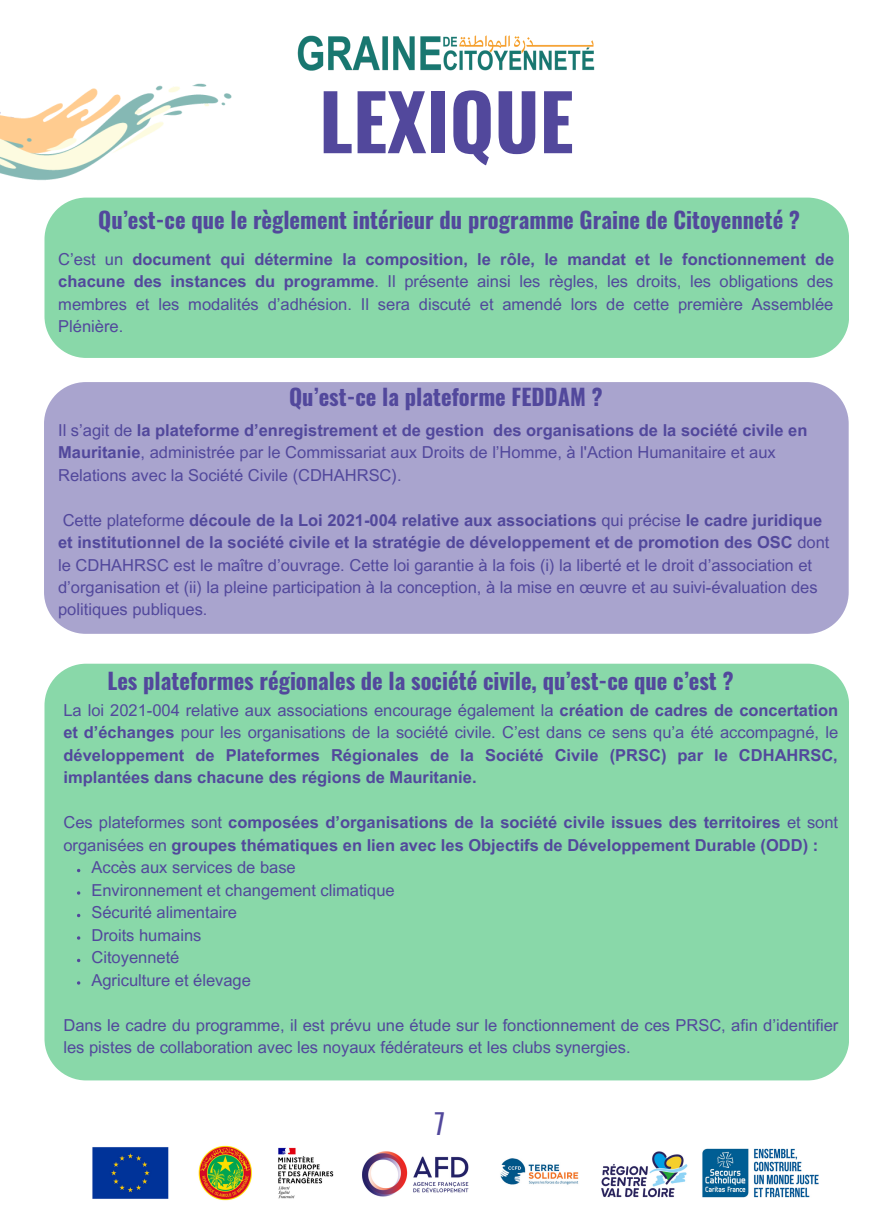
<style>
.page{position:relative;width:893px;height:1221px;background:#fff}
.page>*{position:absolute;margin:0;border:0;box-sizing:border-box;transform-origin:0 0}
.t1{font:700 76.5px "Oswald";color:#52489c}
.t2{font:27.6px "Oswald";color:#52489c}
.t3{font:700 22.5px "Oswald";color:#52489c}
.t4{font:16.5px/22.5px "Arial MT Pro";color:#52489c}
.t5{font:700 16.5px/22.5px "Arial MT Pro";color:#52489c;text-align:justify}
.s1{font-weight:700}
.s2{font-weight:400}
</style>
<div class="page">
<img style="left:92px;top:1145px;width:727px;height:56px">
<img style="left:297px;top:35px;width:298px;height:36px">
<img style="left:0;top:83px;width:291px;height:115px">
<div style="left:44px;top:663px;width:804px;height:417px;background:#89d8a9"></div>
<div style="left:44px;top:382px;width:804px;height:252px;background:#a9a4ce"></div>
<div style="left:44px;top:198px;width:804px;height:159px;background:#89d8a9"></div>
<p class="t1" style="left:319px;top:62px;width:256px">LEXIQUE</p>
<p class="t3" style="left:98px;top:202px;width:703px">Qu’est-ce que le règlement intérieur du programme Graine de Citoyenneté ?</p>
<p class="t4" style="left:58px;top:250px;width:777px;text-align:justify">C’est un <span class="s1">document qui détermine la composition, le rôle, le mandat et le fonctionnement de chacune des instances du programme</span>. Il présente ainsi les règles, les droits, les obligations des membres et les modalités d’adhésion. Il sera discuté et amendé lors de cette première Assemblée Plénière.</p>
<p class="t3" style="left:289px;top:379px;width:315px">Qu’est-ce la plateforme FEDDAM ?</p>
<p class="t4" style="left:58px;top:420px;width:750px">Il s’agit de <span class="s1">la plateforme d’enregistrement et de gestion des organisations de la société civile en<br>Mauritanie</span>, administrée par le Commissariat aux Droits de l’Homme, à l'Action Humanitaire et aux<br>Relations avec la Société Civile (CDHAHRSC).</p>
<p class="t4" style="left:58px;top:510px;width:772px">Cette plateforme <span class="s1">découle de la Loi 2021-004 relative aux associations</span> qui précise <span class="s1">le cadre juridique et institutionnel de la société civile et la stratégie de développement et de promotion des OSC</span> dont le CDHAHRSC est le maître d’ouvrage. Cette loi garantie à la fois (i) la liberté et le droit d’association et d’organisation et (ii) la pleine participation à la conception, à la mise en œuvre et au suivi-évaluation des politiques publiques.</p>
<p class="t3" style="left:107px;top:663px;width:627px">Les plateformes régionales de la société civile, qu’est-ce que c’est ?</p>
<p class="t5" style="left:63px;top:701px;width:776px"><span class="s2">La loi 2021-004 relative aux associations encourage également la</span> création de cadres de concertation et d’échanges <span class="s2">pour les organisations de la société civile. C’est dans ce sens qu’a été accompagné, le </span>développement de Plateformes Régionales de la Société Civile (PRSC) par le CDHAHRSC, implantées dans chacune des régions de Mauritanie.</p>
<p class="t5" style="left:63px;top:813px;width:776px"><span class="s2">Ces plateformes sont</span> composées d’organisations de la société civile issues des territoires <span class="s2">et sont organisées en</span> groupes thématiques en lien avec les Objectifs de Développement Durable (ODD) :</p>
<p class="t4" style="left:91px;top:858px;width:206px">Accès aux services de base</p>
<p class="t4" style="left:91px;top:881px;width:305px">Environnement et changement climatique</p>
<p class="t4" style="left:91px;top:903px;width:147px">Sécurité alimentaire</p>
<p class="t4" style="left:91px;top:926px;width:111px">Droits humains</p>
<p class="t4" style="left:91px;top:948px;width:89px">Citoyenneté</p>
<p class="t4" style="left:91px;top:971px;width:161px">Agriculture et élevage</p>
<p class="t4" style="left:63px;top:1015px;width:776px">Dans le cadre du programme, il est prévu une étude sur le fonctionnement de ces PRSC, afin d’identifier les pistes de collaboration avec les noyaux fédérateurs et les clubs synergies.</p>
<p class="t2" style="left:434px;top:1102px;width:12px">7</p>
</div>
